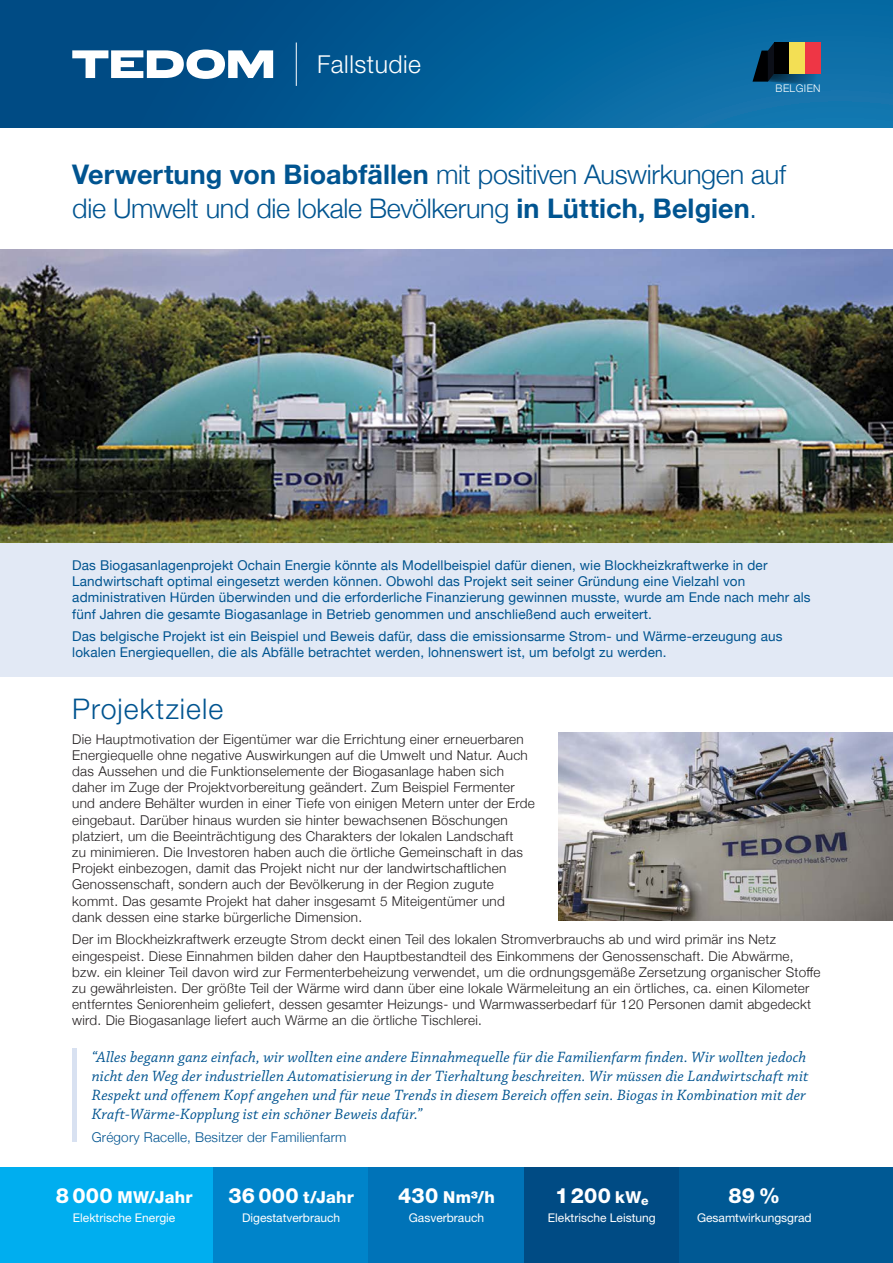
<style>
.page{position:relative;width:893px;height:1263px;background:#fff}
.page>*{position:absolute;margin:0;border:0;box-sizing:border-box;transform-origin:0 0}
.t1{font:300 28.5px "Helvetica Neue LT Pro";letter-spacing:.035em;color:#005490}
.t2{font:300 27px/34.5px "Helvetica Neue";letter-spacing:-.01em;color:#005490}
.t3{font:300 24.75px "Helvetica Neue LT Pro";letter-spacing:.02em;color:#fff}
.t4{font:800 21px "Helvetica Neue LT Pro";letter-spacing:.015em;color:#fff}
.t5{font:800 16.5px "Helvetica Neue LT Pro";letter-spacing:.02em;color:#fff}
.t6{font:italic 15.75px/18.9px "Chaparral Pro";letter-spacing:.01em;color:#005490}
.t7{font:300 13.5px/16.2px "Helvetica Neue";letter-spacing:.02em;color:#231f20}
.t8{font:13.5px/16.2px "Helvetica Neue";letter-spacing:.01em;color:#005490}
.t9{font:300 13.5px "Helvetica Neue";letter-spacing:.015em;color:#005490}
.t10{font:12px "Helvetica Neue LT Pro";color:#fff}
.t11{font:300 10.5px "Helvetica Neue";letter-spacing:.04em;color:#fff}
.s1{font-weight:700}
.s2{font-size:21px}
.s3{font-size:16.5px}
</style>
<div class="page">
<div style="left:0;top:0;width:893px;height:128px;background:linear-gradient(to right,#00457f,#0d76ae)"></div>
<img style="left:0;top:249px;width:893px;height:294px">
<div style="left:0;top:543px;width:893px;height:134px;background:#e2e9f5"></div>
<div style="left:0;top:1168px;width:213px;height:95px;background:#00aeef"></div>
<div style="left:213px;top:1168px;width:156px;height:95px;background:#0084ca"></div>
<div style="left:369px;top:1168px;width:155px;height:95px;background:#0073b8"></div>
<div style="left:524px;top:1168px;width:155px;height:95px;background:#004b84"></div>
<div style="left:679px;top:1168px;width:214px;height:95px;background:#005994"></div>
<img style="left:559px;top:733px;width:334px;height:187px">
<hr style="left:72px;top:1048px;width:4px;height:94px;background:#d8e1f1">
<svg style="left:752px;top:43px;width:66px;height:42px"></svg>
<div style="left:805px;top:43px;width:16px;height:31px;background:#ee3645"></div>
<div style="left:774px;top:43px;width:15px;height:31px;background:#000001"></div>
<div style="left:789px;top:43px;width:16px;height:31px;background:#f3df54"></div>
<hr style="left:296px;top:43px;width:1px;height:43px;background:#fff">
<svg style="left:72px;top:50px;width:201px;height:29px"></svg>
<h3 class="t3" style="left:317px;top:49px;width:105px">Fallstudie</h3>
<p class="t11" style="left:776px;top:80px;width:47px">BELGIEN</p>
<h2 class="t2" style="left:72px;top:155px;width:715px"><span class="s1">Verwertung von Bioabfällen</span> mit positiven Auswirkungen auf die Umwelt und die lokale Bevölkerung <span class="s1">in Lüttich, Belgien</span>.</h2>
<p class="t8" style="left:72px;top:558px;width:740px">Das Biogasanlagenprojekt Ochain Energie könnte als Modellbeispiel dafür dienen, wie Blockheizkraftwerke in der Landwirtschaft optimal eingesetzt werden können. Obwohl das Projekt seit seiner Gründung eine Vielzahl von administrativen Hürden überwinden und die erforderliche Finanzierung gewinnen musste, wurde am Ende nach mehr als fünf Jahren die gesamte Biogasanlage in Betrieb genommen und anschließend auch erweitert.</p>
<p class="t8" style="left:72px;top:629px;width:712px">Das belgische Projekt ist ein Beispiel und Beweis dafür, dass die emissionsarme Strom- und Wärme-erzeugung aus lokalen Energiequellen, die als Abfälle betrachtet werden, lohnenswert ist, um befolgt zu werden.</p>
<h1 class="t1" style="left:72px;top:691px;width:152px">Projektziele</h1>
<p class="t7" style="left:72px;top:730px;width:464px">Die Hauptmotivation der Eigentümer war die Errichtung einer erneuerbaren Energiequelle ohne negative Auswirkungen auf die Umwelt und Natur. Auch das Aussehen und die Funktionselemente der Biogasanlage haben sich daher im Zuge der Projektvorbereitung geändert. Zum Beispiel Fermenter und andere Behälter wurden in einer Tiefe von einigen Metern unter der Erde eingebaut. Darüber hinaus wurden sie hinter bewachsenen Böschungen platziert, um die Beeinträchtigung des Charakters der lokalen Landschaft<br>zu minimieren. Die Investoren haben auch die örtliche Gemeinschaft in das Projekt einbezogen, damit das Projekt nicht nur der landwirtschaftlichen Genossenschaft, sondern auch der Bevölkerung in der Region zugute kommt. Das gesamte Projekt hat daher insgesamt 5 Miteigentümer und dank dessen eine starke bürgerliche Dimension.</p>
<p class="t7" style="left:72px;top:930px;width:750px">Der im Blockheizkraftwerk erzeugte Strom deckt einen Teil des lokalen Stromverbrauchs ab und wird primär ins Netz eingespeist. Diese Einnahmen bilden daher den Hauptbestandteil des Einkommens der Genossenschaft. Die Abwärme, bzw. ein kleiner Teil davon wird zur Fermenterbeheizung verwendet, um die ordnungsgemäße Zersetzung organischer Stoffe zu gewährleisten. Der größte Teil der Wärme wird dann über eine lokale Wärmeleitung an ein örtliches, ca. einen Kilometer entferntes Seniorenheim geliefert, dessen gesamter Heizungs- und Warmwasserbedarf für 120 Personen damit abgedeckt wird. Die Biogasanlage liefert auch Wärme an die örtliche Tischlerei.</p>
<p class="t6" style="left:92px;top:1048px;width:718px">“Alles begann ganz einfach, wir wollten eine andere Einnahmequelle für die Familienfarm finden. Wir wollten jedoch nicht den Weg der industriellen Automatisierung in der Tierhaltung beschreiten. Wir müssen die Landwirtschaft mit Respekt und offenem Kopf angehen und für neue Trends in diesem Bereich offen sein. Biogas in Kombination mit der Kraft-Wärme-Kopplung ist ein schöner Beweis dafür.”</p>
<p class="t9" style="left:92px;top:1126px;width:256px">Grégory Racelle, Besitzer der Familienfarm</p>
<p class="t5" style="left:56px;top:1187px;width:138px"><span class="s2">8000</span> MW/Jahr</p>
<p class="t10" style="left:73px;top:1211px;width:104px">Elektrische Energie</p>
<p class="t5" style="left:228px;top:1187px;width:127px"><span class="s2">36000</span> t/Jahr</p>
<p class="t10" style="left:242px;top:1211px;width:100px">Digestatverbrauch</p>
<p class="t5" style="left:398px;top:1187px;width:98px"><span class="s2">430</span> Nm³/h</p>
<p class="t10" style="left:409px;top:1211px;width:77px">Gasverbrauch</p>
<h3 class="t4" style="left:555px;top:1182px;width:95px">1200 <span class="s3">kW</span><sub>e</sub></h3>
<p class="t10" style="left:548px;top:1211px;width:109px">Elektrische Leistung</p>
<h3 class="t4" style="left:728px;top:1182px;width:54px">89 %</h3>
<p class="t10" style="left:697px;top:1211px;width:116px">Gesamtwirkungsgrad</p>
</div>
